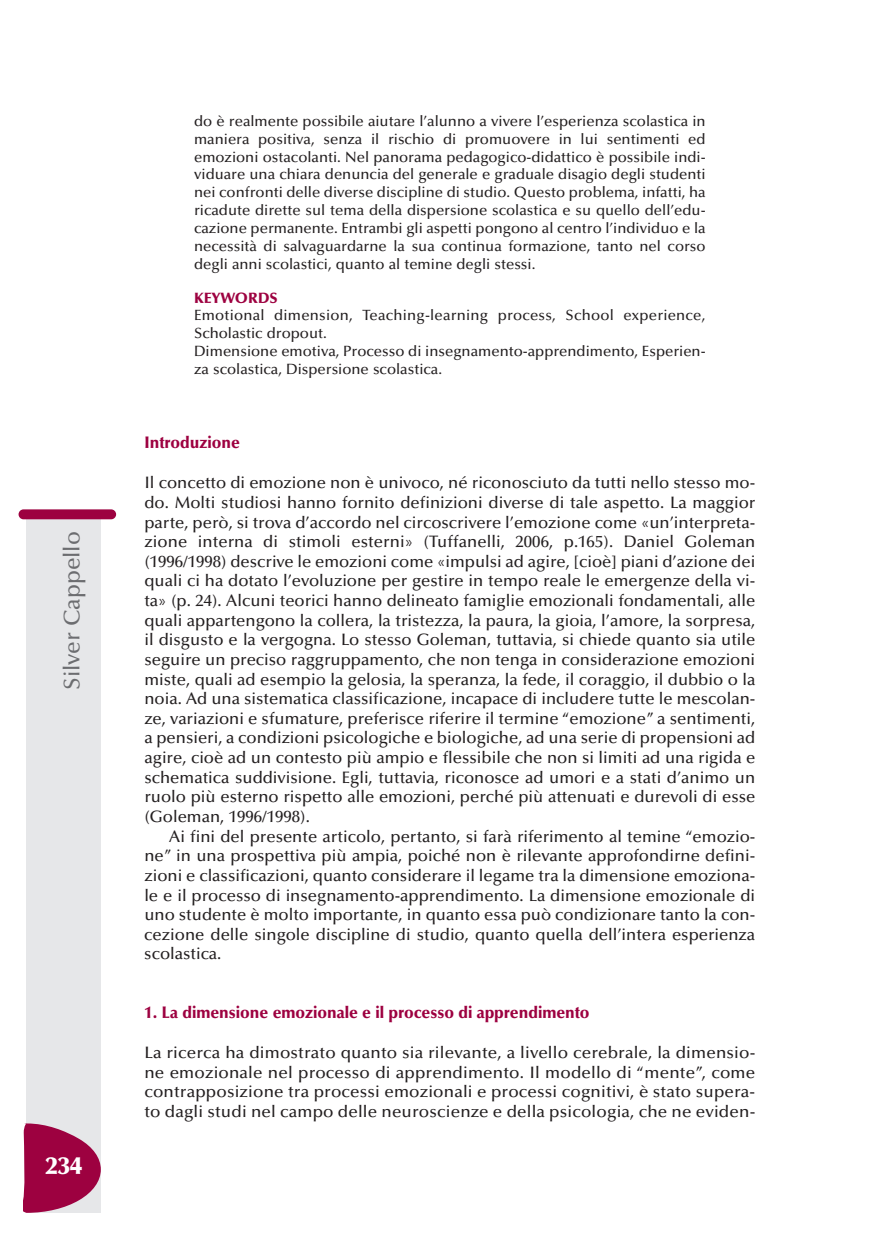
<style>
.page{position:relative;width:869px;height:1241px;background:#fff}
.page>*{position:absolute;margin:0;border:0;box-sizing:border-box;transform-origin:0 0}
.t1{font:900 24.5px "Optima";color:#fff}
.t2{font:500 22.75px "Optima";color:#6c6d70}
.t3{font:500 16.62px/19.6px "Optima";color:#231f20;text-align:justify}
.t4{font:900 16.62px "Optima";color:#9d0140;scale:.95 1}
.t5{font:500 14.88px/17.8px "Optima";color:#231f20;text-align:justify}
.t6{font:900 14.88px "Optima";color:#9d0140}
</style>
<div class="page">
<div style="left:27px;top:517px;width:74px;height:695px;background:#e6e7e9"></div>
<div style="left:19px;top:509px;width:97px;height:10px;background:#9d0140;border-radius:5px"></div>
<svg style="left:23px;top:1122px;width:78px;height:90px"></svg>
<h2 class="t2" style="left:63px;top:690px;width:160px;rotate:-90deg">Silver Cappello</h2>
<h1 class="t1" style="left:45px;top:1155px;width:38px">234</h1>
<p class="t5" style="left:194px;top:113px;width:513px">do è realmente possibile aiutare l’alunno a vivere l’esperienza scolastica in maniera positiva, senza il rischio di promuovere in lui sentimenti ed emozioni ostacolanti. Nel panorama pedagogico-didattico è possibile indi&shy;viduare una chiara denuncia del generale e graduale disagio degli studenti nei confronti delle diverse discipline di studio. Questo problema, infatti, ha ricadute dirette sul tema della dispersione scolastica e su quello dell’edu&shy;cazione permanente. Entrambi gli aspetti pongono al centro l’individuo e la necessità di salvaguardarne la sua continua formazione, tanto nel corso degli anni scolastici, quanto al temine degli stessi.</p>
<p class="t6" style="left:194px;top:292px;width:85px">KEYWORDS</p>
<p class="t5" style="left:194px;top:308px;width:513px;text-align:left">Emotional dimension, Teaching-learning process, School experience, Scholastic dropout.<br>Dimensione emotiva, Processo di insegnamento-apprendimento, Esperien&shy;za scolastica, Dispersione scolastica.</p>
<p class="t4" style="left:144px;top:436px;width:102px">Introduzione</p>
<p class="t3" style="left:144px;top:474px;width:612px">Il concetto di emozione non è univoco, né riconosciuto da tutti nello stesso mo&shy;do. Molti studiosi hanno fornito definizioni diverse di tale aspetto. La maggior parte, però, si trova d’accordo nel circoscrivere l’emozione come «un’interpreta&shy;zione interna di stimoli esterni» (Tuffanelli, 2006, p.165). Daniel Goleman (1996/1998) descrive le emozioni come «impulsi ad agire, [cioè] piani d’azione dei quali ci ha dotato l’evoluzione per gestire in tempo reale le emergenze della vi&shy;ta» (p. 24). Alcuni teorici hanno delineato famiglie emozionali fondamentali, alle quali appartengono la collera, la tristezza, la paura, la gioia, l’amore, la sorpresa, il disgusto e la vergogna. Lo stesso Goleman, tuttavia, si chiede quanto sia utile seguire un preciso raggruppamento, che non tenga in considerazione emozioni miste, quali ad esempio la gelosia, la speranza, la fede, il coraggio, il dubbio o la noia. Ad una sistematica classificazione, incapace di includere tutte le mescolan&shy;ze, variazioni e sfumature, preferisce riferire il termine “emozione” a sentimenti, a pensieri, a condizioni psicologiche e biologiche, ad una serie di propensioni ad agire, cioè ad un contesto più ampio e flessibile che non si limiti ad una rigida e schematica suddivisione. Egli, tuttavia, riconosce ad umori e a stati d’animo un ruolo più esterno rispetto alle emozioni, perché più attenuati e durevoli di esse (Goleman, 1996/1998).</p>
<p class="t3" style="left:144px;top:827px;width:612px;text-indent:25px">Ai fini del presente articolo, pertanto, si farà riferimento al temine “emozio&shy;ne” in una prospettiva più ampia, poiché non è rilevante approfondirne defini&shy;zioni e classificazioni, quanto considerare il legame tra la dimensione emoziona&shy;le e il processo di insegnamento-apprendimento. La dimensione emozionale di uno studente è molto importante, in quanto essa può condizionare tanto la con&shy;cezione delle singole discipline di studio, quanto quella dell’intera esperienza scolastica.</p>
<p class="t4" style="left:144px;top:1005px;width:470px">1. La dimensione emozionale e il processo di apprendimento</p>
<p class="t3" style="left:144px;top:1044px;width:612px">La ricerca ha dimostrato quanto sia rilevante, a livello cerebrale, la dimensio&shy;ne emozionale nel processo di apprendimento. Il modello di “mente”, come contrapposizione tra processi emozionali e processi cognitivi, è stato supera&shy;to dagli studi nel campo delle neuroscienze e della psicologia, che ne eviden-</p>
</div>
